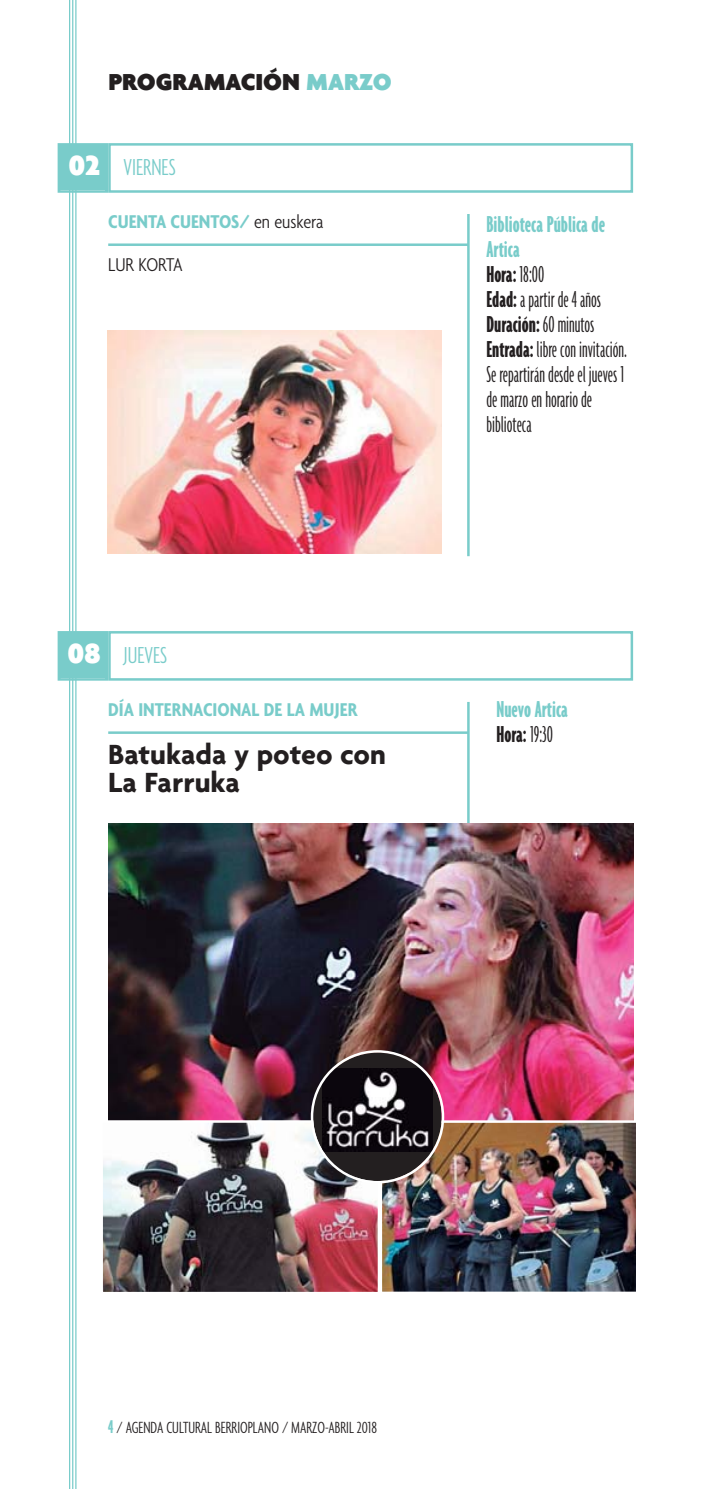
<style>
.page{position:relative;width:703px;height:1489px;background:#fff}
.page>*{position:absolute;margin:0;border:0;box-sizing:border-box;transform-origin:0 0}
.t1{font:700 30px/27.5px "Agenda";color:#231f20}
.t2{font:300 ultra-condensed 25px/25px "Agenda";color:#231f20}
.t3{font:700 ultra-condensed 25px/25px "Agenda";color:#79ccca}
.t4{font:900 25px "Agenda";color:#231f20}
.t5{font:300 extra-condensed 25px "Agenda";color:#79ccca}
.t6{font:300 condensed 20px/42.5px "Agenda";letter-spacing:-.015em;color:#231f20}
.t7{font:700 condensed 20px "Agenda";color:#79ccca}
.t8{font:300 extra-condensed 17.5px "Agenda";color:#231f20}
.s1{color:#79ccca}
.s2{font-weight:900;font-stretch:normal;font-size:30px;color:#fff}
.s3{font-weight:700;color:#79ccca}
.s4{font-weight:700}
.s5{color:#231f20}
.s6{font-weight:300;color:#231f20}
.s7{font-weight:700;font-stretch:ultra-condensed;font-size:20px;color:#79ccca}
</style>
<div class="page">
<hr style="left:467px;top:702px;width:2px;height:265px;background:#79ccca">
<img style="left:108px;top:824px;width:525px;height:296px">
<img style="left:103px;top:1123px;width:274px;height:168px">
<div style="left:100px;top:1120px;width:280px;height:174px;border:2px solid #fff"></div>
<hr style="left:69px;top:0;width:1px;height:1489px;background:#79ccca">
<hr style="left:72px;top:0;width:1px;height:1489px;background:#79ccca">
<hr style="left:75px;top:0;width:1px;height:1489px;background:#79ccca">
<div style="left:60px;top:633px;width:46px;height:45px;background:#79ccca"></div>
<div style="left:58px;top:631px;width:50px;height:50px;border:2px solid #79ccca"></div>
<div style="left:108px;top:631px;width:525px;height:50px;border:2px solid #79ccca"></div>
<hr style="left:108px;top:731px;width:360px;height:3px;background:#79ccca">
<div style="left:60px;top:146px;width:46px;height:44px;background:#79ccca"></div>
<div style="left:58px;top:143px;width:50px;height:50px;border:2px solid #79ccca"></div>
<div style="left:108px;top:143px;width:525px;height:50px;border:2px solid #79ccca"></div>
<hr style="left:108px;top:243px;width:360px;height:3px;background:#79ccca">
<hr style="left:467px;top:214px;width:2px;height:342px;background:#79ccca">
<img style="left:107px;top:331px;width:334px;height:222px">
<img style="left:382px;top:1123px;width:253px;height:168px">
<div style="left:379px;top:1120px;width:260px;height:174px;border:2px solid #fff"></div>
<img style="left:310px;top:1050px;width:134px;height:133px">
<p class="t4" style="left:108px;top:72px;width:285px">PROGRAMACIÓN <span class="s1">MARZO</span></p>
<p class="t5" style="left:68px;top:159px;width:109px"><span class="s2">02</span> VIERNES</p>
<p class="t6" style="left:108px;top:202px;width:217px"><span class="s3">CUENTA CUENTOS/</span> en euskera<br>LUR KORTA</p>
<p class="t2" style="left:486px;top:214px;width:142px"><span class="s3">Biblioteca Pública de<br>Artica<br></span><span class="s4">Hora:</span> 18:00<br><span class="s4">Edad:</span> a partir de 4 años<br><span class="s4">Duración:</span> 60 minutos<br><span class="s4">Entrada:</span> libre con invitación.<br>Se repartirán desde el jueves 1 de marzo en horario de biblioteca</p>
<p class="t5" style="left:67px;top:647px;width:101px"><span class="s2">08</span> JUEVES</p>
<p class="t7" style="left:108px;top:702px;width:251px">DÍA INTERNACIONAL DE LA MUJER</p>
<p class="t1" style="left:108px;top:743px;width:279px">Batukada y poteo con<br>La Farruka</p>
<p class="t3" style="left:496px;top:699px;width:73px">Nuevo Artica<br><span class="s5">Hora:</span> <span class="s6">19:30</span></p>
<p class="t8" style="left:108px;top:1421px;width:270px"><span class="s7">4</span> / AGENDA CULTURAL BERRIOPLANO / MARZO-ABRIL 2018</p>
</div>
